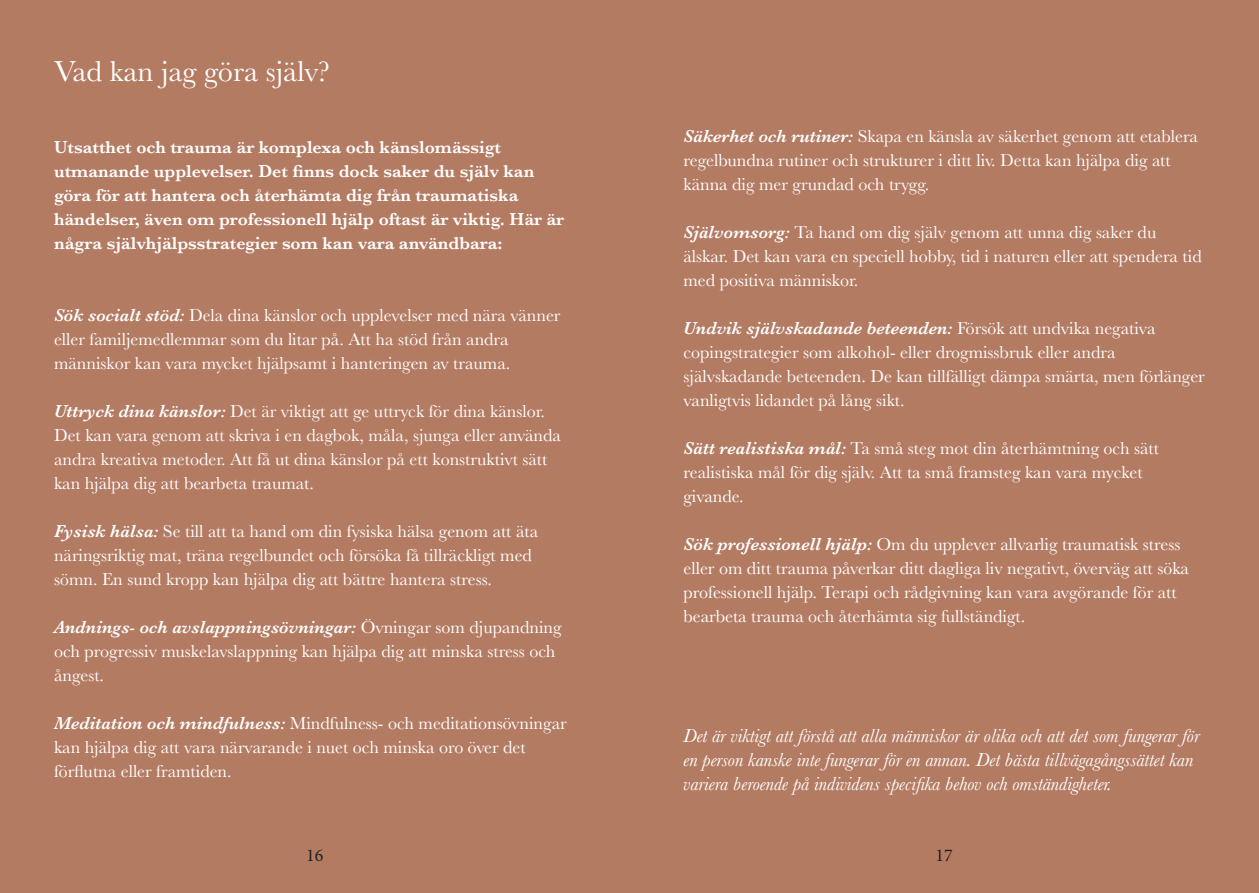
<style>
.page{position:relative;width:1259px;height:893px;background:#b47b63}
.page>*{position:absolute;margin:0;border:0;box-sizing:border-box;transform-origin:0 0}
.t1{font:30px "Baskerville";color:#fff}
.t2{font:italic 19.5px/24px "Baskerville";color:#fff}
.t3{font:18px/24px "Baskerville";color:#fff}
.t4{font:600 18px/24px "Baskerville";color:#fff}
.t5{font:18px "Minion Pro";color:#231f20}
.s1{font-weight:600;font-style:italic}
</style>
<div class="page">
<p class="t1" style="left:54px;top:52px;width:278px">Vad kan jag göra själv?</p>
<p class="t4" style="left:54px;top:135px;width:511px">Utsatthet och trauma är komplexa och känslomässigt utmanande upplevelser. Det finns dock saker du själv kan göra för att hantera och återhämta dig från traumatiska händelser, även om professionell hjälp oftast är viktig. Här är några självhjälpsstrategier som kan vara användbara:</p>
<p class="t3" style="left:54px;top:303px;width:508px"><span class="s1">Sök socialt stöd:</span> Dela dina känslor och upplevelser med nära vänner eller familjemedlemmar som du litar på. Att ha stöd från andra människor kan vara mycket hjälpsamt i hanteringen av trauma.</p>
<p class="t3" style="left:54px;top:399px;width:508px"><span class="s1">Uttryck dina känslor:</span> Det är viktigt att ge uttryck för dina känslor.<br>Det kan vara genom att skriva i en dagbok, måla, sjunga eller använda andra kreativa metoder. Att få ut dina känslor på ett konstruktivt sätt kan hjälpa dig att bearbeta traumat.</p>
<p class="t3" style="left:54px;top:519px;width:485px"><span class="s1">Fysisk hälsa:</span> Se till att ta hand om din fysiska hälsa genom att äta näringsriktig mat, träna regelbundet och försöka få tillräckligt med sömn. En sund kropp kan hjälpa dig att bättre hantera stress.</p>
<p class="t3" style="left:54px;top:615px;width:509px"><span class="s1">Andnings- och avslappningsövningar:</span> Övningar som djupandning och progressiv muskelavslappning kan hjälpa dig att minska stress och ångest.</p>
<p class="t3" style="left:54px;top:711px;width:514px"><span class="s1">Meditation och mindfulness:</span> Mindfulness- och meditationsövningar kan hjälpa dig att vara närvarande i nuet och minska oro över det förflutna eller framtiden.</p>
<p class="t3" style="left:683px;top:125px;width:516px"><span class="s1">Säkerhet och rutiner:</span> Skapa en känsla av säkerhet genom att etablera regelbundna rutiner och strukturer i ditt liv. Detta kan hjälpa dig att känna dig mer grundad och trygg.</p>
<p class="t3" style="left:683px;top:221px;width:520px"><span class="s1">Självomsorg:</span> Ta hand om dig själv genom att unna dig saker du älskar. Det kan vara en speciell hobby, tid i naturen eller att spendera tid med positiva människor.</p>
<p class="t3" style="left:683px;top:317px;width:523px"><span class="s1">Undvik självskadande beteenden:</span> Försök att undvika negativa copingstrategier som alkohol- eller drogmissbruk eller andra självskadande beteenden. De kan tillfälligt dämpa smärta, men förlänger vanligtvis lidandet på lång sikt.</p>
<p class="t3" style="left:683px;top:437px;width:477px"><span class="s1">Sätt realistiska mål:</span> Ta små steg mot din återhämtning och sätt realistiska mål för dig själv. Att ta små framsteg kan vara mycket givande.</p>
<p class="t3" style="left:683px;top:533px;width:507px"><span class="s1">Sök professionell hjälp:</span> Om du upplever allvarlig traumatisk stress eller om ditt trauma påverkar ditt dagliga liv negativt, överväg att söka professionell hjälp. Terapi och rådgivning kan vara avgörande för att bearbeta trauma och återhämta sig fullständigt.</p>
<p class="t2" style="left:683px;top:724px;width:518px">Det är viktigt att förstå att alla människor är olika och att det som fungerar för en person kanske inte fungerar för en annan. Det bästa tillvägagångssättet kan variera beroende på individens specifika behov och omständigheter.</p>
<p class="t5" style="left:306px;top:843px;width:19px">16</p>
<p class="t5" style="left:935px;top:843px;width:19px">17</p>
</div>
